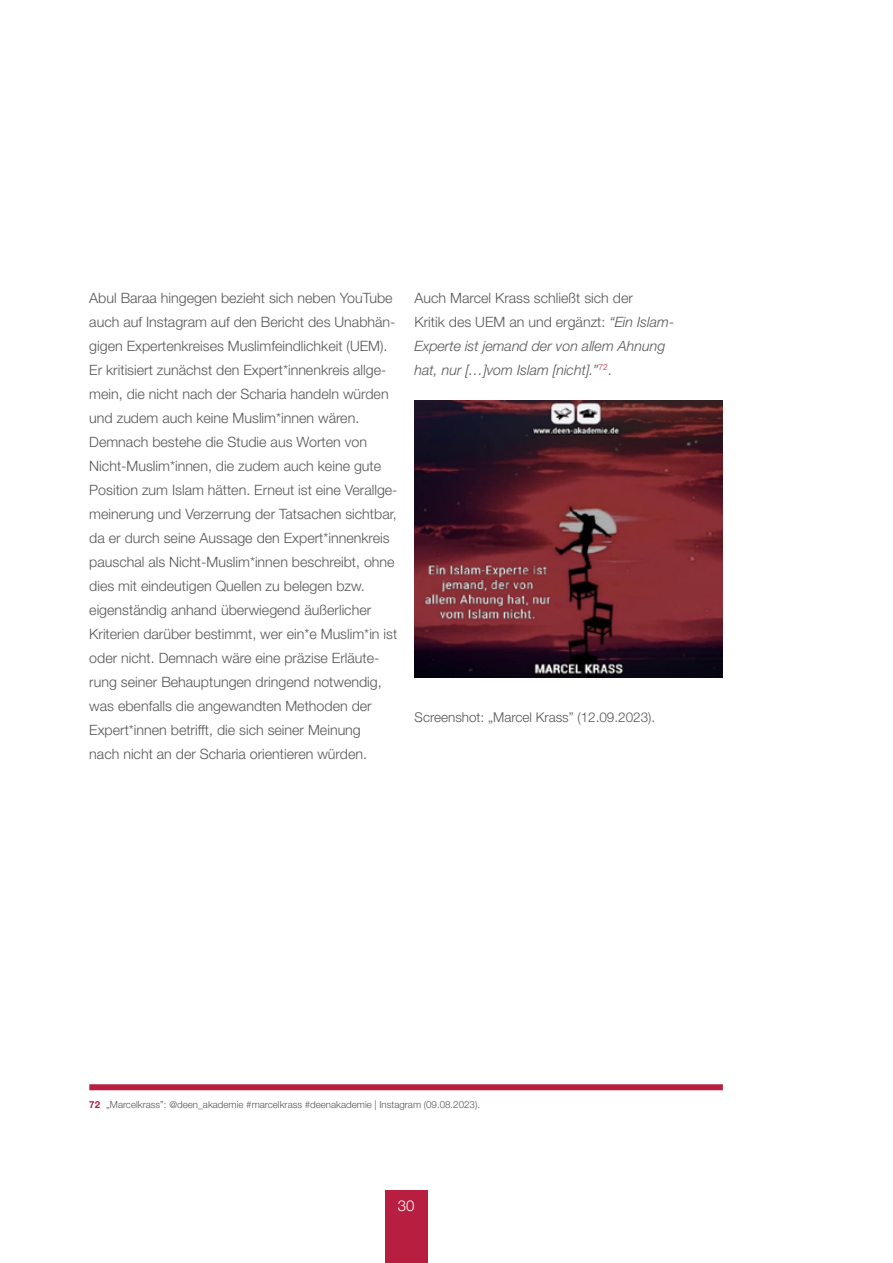
<style>
.page{position:relative;width:893px;height:1263px;background:#fff}
.page>*{position:absolute;margin:0;border:0;box-sizing:border-box;transform-origin:0 0}
.t1{font:300 15px "Helvetica Neue";color:#fff}
.Fliesstext_Basis{font:300 14.25px/24px "Helvetica Neue";color:#575756}
.Fliesstext_Basis-2{font:italic 300 14.25px/24px "Helvetica Neue";color:#575756}
.Bildunterschrift{font:300 13.5px "Helvetica Neue";color:#575756}
.Fussnote{font:300 9.75px "Helvetica Neue";color:#575756}
.s1{font-style:normal}
.s2{font-weight:700;color:#b71e3f}
</style>
<div class="page">
<div style="left:385px;top:1191px;width:42px;height:72px;background:#b71e3f"></div>
<div style="left:89px;top:1084px;width:634px;height:6px;background:#b71e3f"></div>
<img style="left:415px;top:400px;width:308px;height:278px">
<p class="Fliesstext_Basis" style="left:89px;top:285px;width:310px">Abul Baraa hingegen bezieht sich neben YouTube auch auf Instagram auf den Bericht des Unabhän&shy;gigen Expertenkreises Muslimfeindlichkeit (UEM).<br>Er kritisiert zunächst den Expert*innenkreis allge&shy;mein, die nicht nach der Scharia handeln würden und zudem auch keine Muslim*innen wären.<br>Demnach bestehe die Studie aus Worten von Nicht-Muslim*innen, die zudem auch keine gute Position zum Islam hätten. Erneut ist eine Verallge&shy;meinerung und Verzerrung der Tatsachen sichtbar, da er durch seine Aussage den Expert*innenkreis pauschal als Nicht-Muslim*innen beschreibt, ohne dies mit eindeutigen Quellen zu belegen bzw. eigenständig anhand überwiegend äußerlicher Kriterien darüber bestimmt, wer ein*e Muslim*in ist oder nicht. Demnach wäre eine präzise Erläute&shy;rung seiner Behauptungen dringend notwendig, was ebenfalls die angewandten Methoden der Expert*innen betrifft, die sich seiner Meinung<br>nach nicht an der Scharia orientieren würden.</p>
<p class="Fliesstext_Basis-2" style="left:415px;top:285px;width:261px"><span class="s1">Auch Marcel Krass schließt sich der<br>Kritik des UEM an und ergänzt:</span> “Ein Islam-Experte ist jemand der von allem Ahnung hat, nur […]vom Islam [nicht].”<sup>72</sup><span class="s1">.</span></p>
<p class="Bildunterschrift" style="left:415px;top:709px;width:239px">Screenshot: „Marcel Krass” (12. 09. 2023).</p>
<p class="Fussnote" style="left:89px;top:1098px;width:390px"><span class="s2">72</span> „Marcelkrass”: @deen_akademie #marcelkrass #deenakademie | Instagram (09. 08. 2023).</p>
<p class="t1" style="left:398px;top:1196px;width:18px">30</p>
</div>
